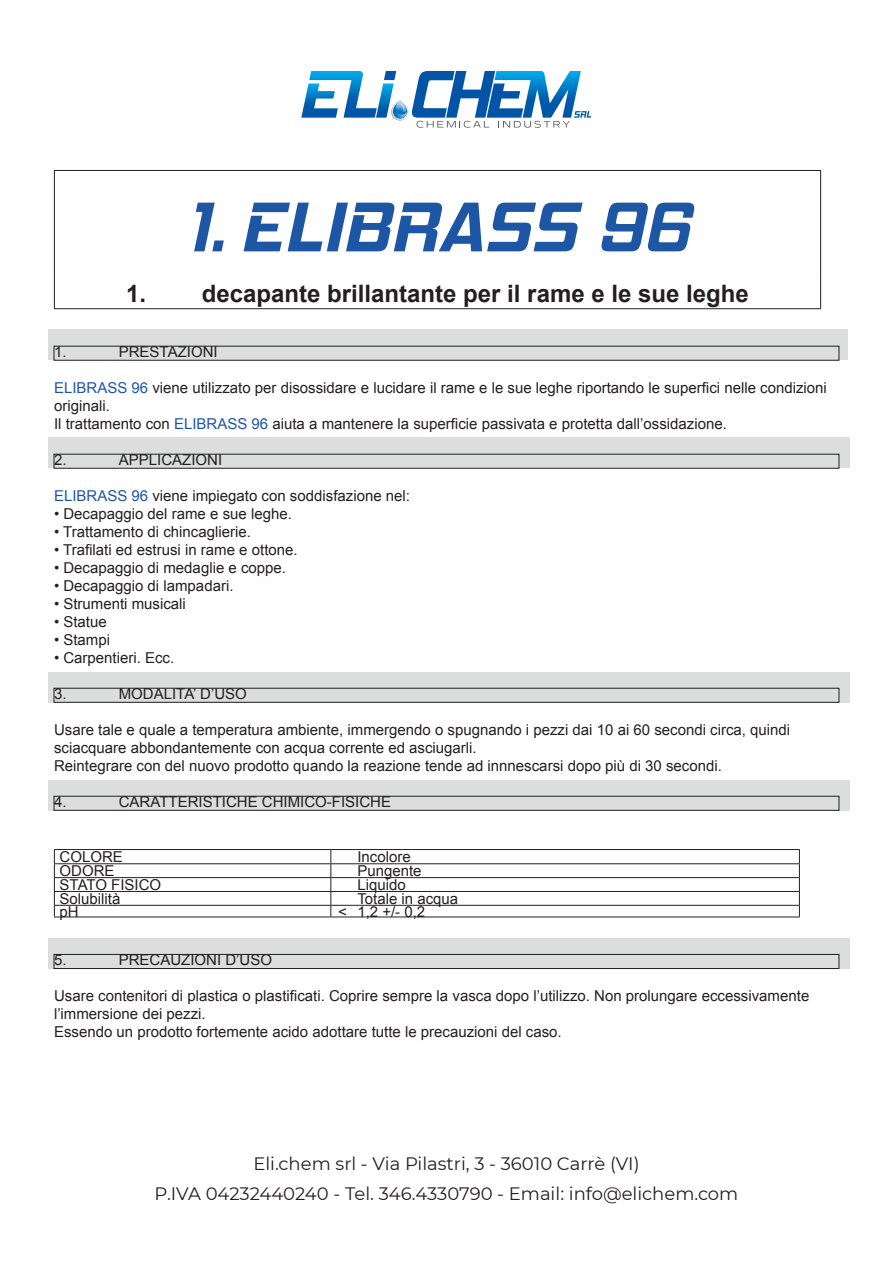
<style>
.page{position:relative;width:893px;height:1263px;background:#fff}
.page>*{position:absolute;margin:0;border:0;box-sizing:border-box;transform-origin:0 0}
.t1{font:italic 700 72px "Hemi Head Rg";color:#1e56a6}
.t2{font:700 24px "Arial";color:#231f20}
.t3{font:18px/30px "Montserrat";color:#231f20;text-align:center}
.Predefinito{font:15px/18px "Arial";color:#231f20}
.Testo_normale{font:15px "Arial";color:#231f20}
.s1{color:#1e56a6}
</style>
<div class="page">
<svg style="left:301px;top:71px;width:290px;height:57px"></svg>
<div style="left:48px;top:330px;width:800px;height:30px;background:#dcdedd"></div>
<div style="left:54px;top:346px;width:785px;height:15px;border:1px solid #231f20"></div>
<div style="left:48px;top:438px;width:801px;height:30px;background:#dcdedd"></div>
<div style="left:54px;top:454px;width:785px;height:15px;border:1px solid #231f20"></div>
<div style="left:48px;top:672px;width:801px;height:30px;background:#dcdedd"></div>
<div style="left:54px;top:688px;width:785px;height:15px;border:1px solid #231f20"></div>
<div style="left:48px;top:780px;width:801px;height:30px;background:#dcdedd"></div>
<div style="left:54px;top:796px;width:785px;height:15px;border:1px solid #231f20"></div>
<div style="left:48px;top:938px;width:801px;height:30px;background:#dcdedd"></div>
<div style="left:54px;top:954px;width:785px;height:15px;border:1px solid #231f20"></div>
<hr style="left:54px;top:170px;width:767px;height:1px;background:#231f20">
<hr style="left:54px;top:308px;width:767px;height:1px;background:#231f20">
<hr style="left:54px;top:171px;width:1px;height:107px;background:#231f20">
<hr style="left:54px;top:278px;width:1px;height:30px;background:#231f20">
<hr style="left:820px;top:171px;width:1px;height:107px;background:#231f20">
<hr style="left:820px;top:278px;width:1px;height:30px;background:#231f20">
<svg style="left:54px;top:850px;width:1px;height:66px"></svg>
<hr style="left:54px;top:849px;width:277px;height:1px;background:#231f20">
<hr style="left:352px;top:849px;width:448px;height:1px;background:#231f20">
<hr style="left:54px;top:863px;width:277px;height:1px;background:#231f20">
<hr style="left:352px;top:863px;width:448px;height:1px;background:#231f20">
<hr style="left:54px;top:877px;width:277px;height:1px;background:#231f20">
<hr style="left:352px;top:877px;width:448px;height:1px;background:#231f20">
<hr style="left:54px;top:891px;width:277px;height:1px;background:#231f20">
<hr style="left:352px;top:891px;width:448px;height:1px;background:#231f20">
<hr style="left:54px;top:905px;width:277px;height:1px;background:#231f20">
<hr style="left:352px;top:905px;width:448px;height:1px;background:#231f20">
<hr style="left:54px;top:916px;width:277px;height:1px;background:#231f20">
<svg style="left:330px;top:849px;width:22px;height:68px"></svg>
<hr style="left:352px;top:916px;width:448px;height:1px;background:#231f20">
<svg style="left:799px;top:850px;width:1px;height:66px"></svg>
<p class="t1" style="left:186px;top:183px;width:505px">1. ELIBRASS 96</p>
<p class="t2" style="left:126px;top:278px;width:624px">1. decapante brillantante per il rame e le sue leghe</p>
<p class="Predefinito" style="left:54px;top:343px;width:14px">1.</p>
<p class="Predefinito" style="left:119px;top:343px;width:100px">PRESTAZIONI</p>
<p class="Predefinito" style="left:54px;top:379px;width:774px"><span class="s1">ELIBRASS 96</span> viene utilizzato per disossidare e lucidare il rame e le sue leghe riportando le superfici nelle condizioni originali.</p>
<p class="Predefinito" style="left:54px;top:415px;width:674px">Il trattamento con <span class="s1">ELIBRASS 96</span> aiuta a mantenere la superficie passivata e protetta dall’ossidazione.</p>
<p class="Predefinito" style="left:54px;top:451px;width:14px">2.</p>
<p class="Predefinito" style="left:119px;top:451px;width:105px">APPLICAZIONI</p>
<p class="Predefinito" style="left:54px;top:487px;width:358px"><span class="s1">ELIBRASS 96</span> viene impiegato con soddisfazione nel:</p>
<p class="Predefinito" style="left:54px;top:505px;width:239px">• Decapaggio del rame e sue leghe.</p>
<p class="Predefinito" style="left:54px;top:523px;width:198px">• Trattamento di chincaglierie.</p>
<p class="Predefinito" style="left:54px;top:541px;width:245px">• Trafilati ed estrusi in rame e ottone.</p>
<p class="Predefinito" style="left:54px;top:559px;width:234px">• Decapaggio di medaglie e coppe.</p>
<p class="Predefinito" style="left:54px;top:577px;width:181px">• Decapaggio di lampadari.</p>
<p class="Predefinito" style="left:54px;top:595px;width:133px">• Strumenti musicali</p>
<p class="Predefinito" style="left:54px;top:613px;width:54px">• Statue</p>
<p class="Predefinito" style="left:54px;top:631px;width:58px">• Stampi</p>
<p class="Predefinito" style="left:54px;top:649px;width:122px">• Carpentieri. Ecc.</p>
<p class="Predefinito" style="left:54px;top:685px;width:14px">3.</p>
<p class="Predefinito" style="left:119px;top:685px;width:130px">MODALITA’ D’USO</p>
<p class="Predefinito" style="left:54px;top:721px;width:738px">Usare tale e quale a temperatura ambiente, immergendo o spugnando i pezzi dai 10 ai 60 secondi circa, quindi sciacquare abbondantemente con acqua corrente ed asciugarli.</p>
<p class="Predefinito" style="left:54px;top:757px;width:669px">Reintegrare con del nuovo prodotto quando la reazione tende ad innnescarsi dopo più di 30 secondi.</p>
<p class="Predefinito" style="left:54px;top:793px;width:14px">4.</p>
<p class="Predefinito" style="left:119px;top:793px;width:274px">CARATTERISTICHE CHIMICO-FISICHE</p>
<p class="Testo_normale" style="left:60px;top:847px;width:65px">COLORE</p>
<p class="Testo_normale" style="left:357px;top:847px;width:55px">Incolore</p>
<p class="Testo_normale" style="left:60px;top:861px;width:57px">ODORE</p>
<p class="Testo_normale" style="left:357px;top:861px;width:66px">Pungente</p>
<p class="Testo_normale" style="left:60px;top:875px;width:103px">STATO FISICO</p>
<p class="Testo_normale" style="left:357px;top:875px;width:50px">Liquido</p>
<p class="Testo_normale" style="left:60px;top:889px;width:62px">Solubilità</p>
<p class="Testo_normale" style="left:357px;top:889px;width:102px">Totale in acqua</p>
<p class="Testo_normale" style="left:60px;top:901px;width:21px">pH</p>
<p class="Testo_normale" style="left:338px;top:901px;width:10px">&lt;</p>
<p class="Testo_normale" style="left:357px;top:901px;width:69px">1,2 +/- 0,2</p>
<p class="Predefinito" style="left:54px;top:951px;width:14px">5.</p>
<p class="Predefinito" style="left:119px;top:951px;width:155px">PRECAUZIONI D’USO</p>
<p class="Predefinito" style="left:54px;top:987px;width:757px">Usare contenitori di plastica o plastificati. Coprire sempre la vasca dopo l’utilizzo. Non prolungare eccessivamente l’immersione dei pezzi.</p>
<p class="Predefinito" style="left:54px;top:1023px;width:509px">Essendo un prodotto fortemente acido adottare tutte le precauzioni del caso.</p>
<p class="t3" style="left:155px;top:1148px;width:585px">Eli.chem srl - Via Pilastri, 3 - 36010 Carrè (VI)<br>P.IVA 04232440240 - Tel. 346.4330790 - Email: info@elichem.com</p>
</div>
